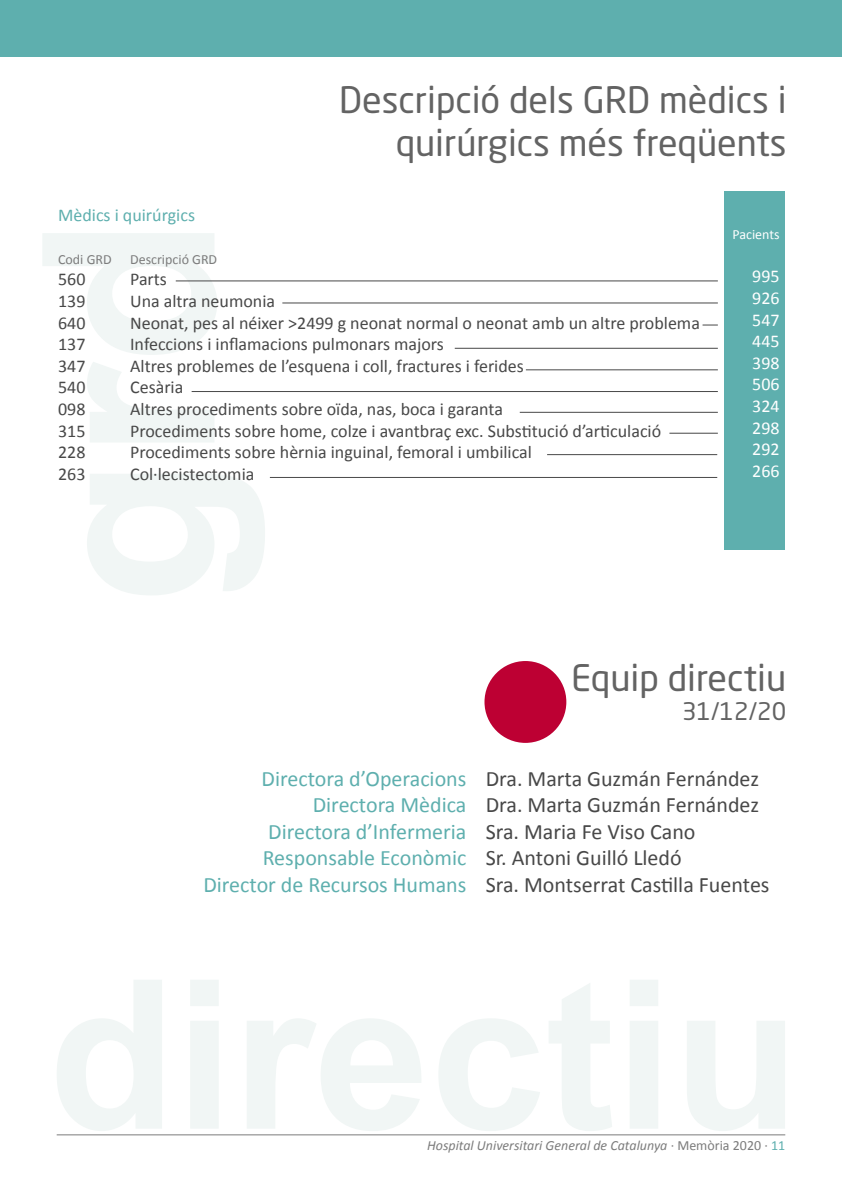
<style>
.page{position:relative;width:842px;height:1191px;background:#fff}
.page>*{position:absolute;margin:0;border:0;box-sizing:border-box;transform-origin:0 0}
.t1{font:36px/43.2px "Neo Sans Std";color:#636363;text-align:right}
.t2{font:24px "Neo Sans Std";color:#636363}
.t3{font:22px/26.4px "Calibri";color:#484848}
.t4{font:22px/26.4px "Calibri";color:#5eafae;text-align:right}
.t5{font:18px "Calibri";color:#484848}
.t6{font:18px/21.6px "Calibri";color:#fff;text-align:justify}
.t7{font:18px "Calibri";color:#5eafae}
.t8{font:italic 14px "Calibri";color:#7c7c7c}
.t9{font:14px "Calibri";color:#7c7c7c}
.t10{font:14px "Calibri";color:#fff}
.s1{font-style:normal}
.s2{font-style:normal;color:#5eafae}
</style>
<div class="page">
<hr style="left:57px;top:1134px;width:728px;height:1px;background:#7c7c7c">
<svg style="left:43px;top:233px;width:222px;height:362px"></svg>
<hr style="left:282px;top:302px;width:436px;height:1px;background:#484848">
<hr style="left:520px;top:412px;width:198px;height:1px;background:#484848">
<svg style="left:57px;top:980px;width:728px;height:151px"></svg>
<div style="left:0;top:0;width:842px;height:57px;background:#5eafae"></div>
<hr style="left:176px;top:280px;width:542px;height:1px;background:#484848">
<svg style="left:702px;top:324px;width:16px;height:1px"></svg>
<hr style="left:455px;top:348px;width:263px;height:1px;background:#484848">
<hr style="left:526px;top:369px;width:192px;height:1px;background:#484848">
<hr style="left:192px;top:391px;width:526px;height:1px;background:#484848">
<hr style="left:547px;top:454px;width:170px;height:1px;background:#484848">
<hr style="left:669px;top:433px;width:49px;height:1px;background:#484848">
<div style="left:724px;top:191px;width:61px;height:359px;background:#5eafae"></div>
<div style="left:484px;top:661px;width:82px;height:82px;background:#bd0033;border-radius:50%"></div>
<hr style="left:270px;top:477px;width:447px;height:1px;background:#484848">
<h1 class="t1" style="left:339px;top:77px;width:449px">Descripció dels GRD mèdics i quirúrgics més freqüents</h1>
<p class="t7" style="left:58px;top:203px;width:138px">Mèdics i quirúrgics</p>
<p class="t9" style="left:58px;top:250px;width:55px">Codi GRD</p>
<p class="t9" style="left:130px;top:250px;width:89px">Descripció GRD</p>
<p class="t5" style="left:58px;top:268px;width:29px">560</p>
<p class="t5" style="left:130px;top:268px;width:38px">Parts</p>
<p class="t5" style="left:58px;top:289px;width:29px">139</p>
<p class="t5" style="left:130px;top:289px;width:147px">Una altra neumonia</p>
<p class="t5" style="left:58px;top:311px;width:29px">640</p>
<p class="t5" style="left:130px;top:311px;width:571px">Neonat, pes al néixer &gt;2499 g neonat normal o neonat amb un altre problema</p>
<p class="t5" style="left:58px;top:333px;width:29px">137</p>
<p class="t5" style="left:130px;top:333px;width:315px">Infeccions i inflamacions pulmonars majors</p>
<p class="t5" style="left:58px;top:354px;width:29px">347</p>
<p class="t5" style="left:130px;top:354px;width:395px">Altres problemes de l’esquena i coll, fractures i ferides</p>
<p class="t5" style="left:58px;top:376px;width:29px">540</p>
<p class="t5" style="left:130px;top:376px;width:55px">Cesària</p>
<p class="t5" style="left:58px;top:397px;width:29px">098</p>
<p class="t5" style="left:130px;top:397px;width:374px">Altres procediments sobre oïda, nas, boca i garanta</p>
<p class="t5" style="left:58px;top:419px;width:29px">315</p>
<p class="t5" style="left:130px;top:419px;width:533px">Procediments sobre home, colze i avantbraç exc. Substitució d’articulació</p>
<p class="t5" style="left:58px;top:441px;width:29px">228</p>
<p class="t5" style="left:130px;top:441px;width:403px">Procediments sobre hèrnia inguinal, femoral i umbilical</p>
<p class="t5" style="left:58px;top:462px;width:29px">263</p>
<p class="t5" style="left:130px;top:462px;width:126px">Col·lecistectomia</p>
<p class="t10" style="left:732px;top:226px;width:49px">Pacients</p>
<p class="t6" style="left:752px;top:266px;width:29px">995<br>926<br>547<br>445<br>398<br>506<br>324<br>298<br>292<br>266</p>
<h1 class="t1" style="left:571px;top:655px;width:217px">Equip directiu</h1>
<h2 class="t2" style="left:682px;top:696px;width:106px">31/12/20</h2>
<p class="t4" style="left:203px;top:765px;width:265px">Directora d’Operacions<br>Directora Mèdica<br>Directora d’Infermeria<br>Responsable Econòmic<br>Director de Recursos Humans</p>
<p class="t3" style="left:486px;top:765px;width:285px">Dra. Marta Guzmán Fernández<br>Dra. Marta Guzmán Fernández<br>Sra. Maria Fe Viso Cano<br>Sr. Antoni Guilló Lledó<br>Sra. Montserrat Castilla Fuentes</p>
<p class="t8" style="left:427px;top:1136px;width:360px">Hospital Universitari General de Catalunya <span class="s1">· Memòria 2020 ·</span> <span class="s2">11</span></p>
</div>
